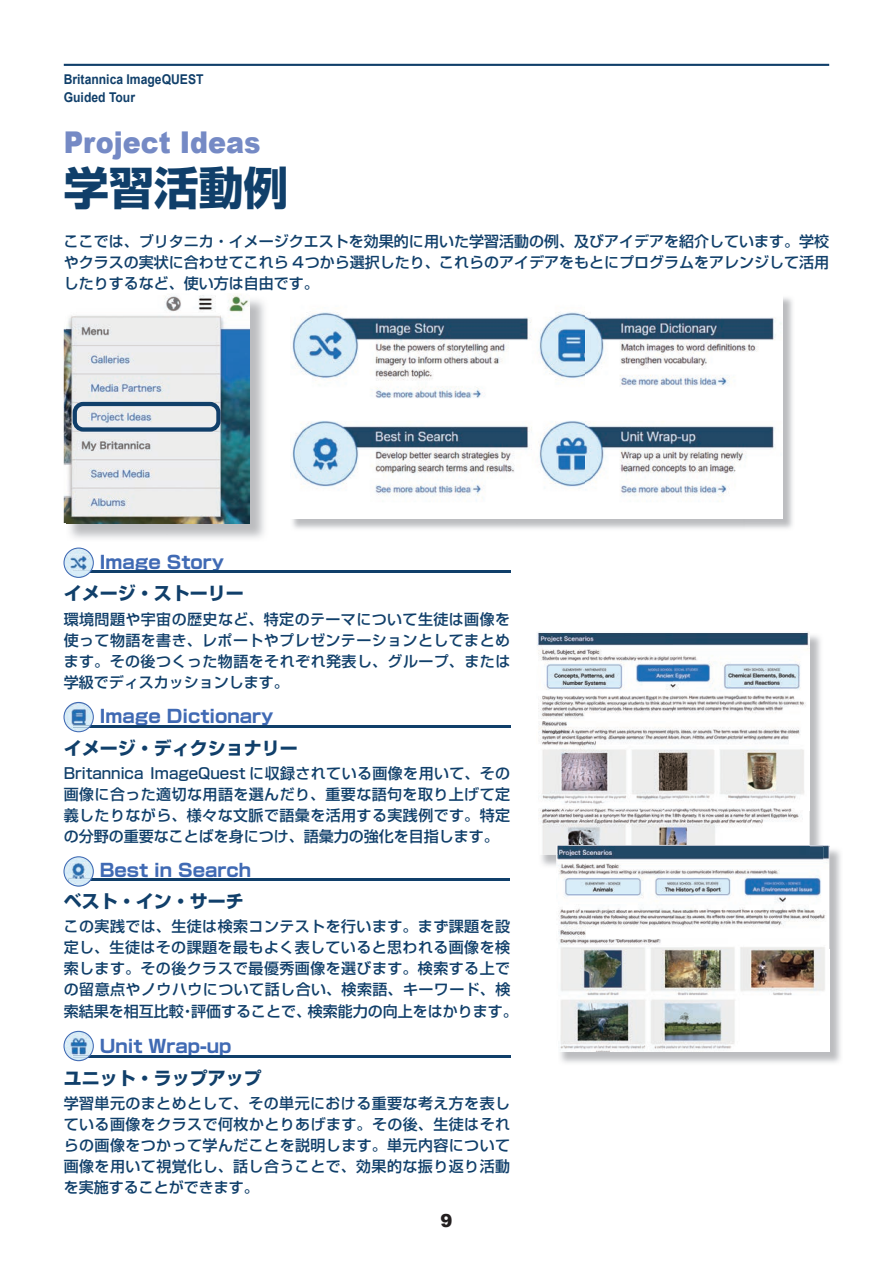
<style>
.page{position:relative;width:893px;height:1263px;background:#fff}
.page>*{position:absolute;margin:0;border:0;box-sizing:border-box;transform-origin:0 0}
.t1{font:700 45px "Shin Go Pro";color:#103f6a}
.t2{font:900 30px "Arial";color:#758ac5;scale:.9 1}
.t3{font:700 18px "Shin Go Pro";color:#406ab4}
.t4{font:700 18px "Shin Go Pro";color:#103f6a}
.t5{font:900 18px "Arial";color:#231f20}
.t6{font:500 15px/21px "Shin Go Pro";letter-spacing:.03em;color:#103f6a;text-align:justify}
.t7{font:500 15px "Shin Go Pro";color:#103f6a}
.t8{font:700 13.5px/18px "Arial";color:#103f6a;scale:.9 1}
</style>
<div class="page">
<hr style="left:64px;top:64px;width:765px;height:2px;background:#103f6a">
<img style="left:745px;top:297px;width:48px;height:232px">
<img style="left:291px;top:297px;width:492px;height:222px">
<img style="left:66px;top:300px;width:198px;height:239px">
<img style="left:66px;top:296px;width:183px;height:227px">
<div style="left:73px;top:402px;width:148px;height:30px;border:4px solid #103f6a;border-radius:9px"></div>
<img style="left:541px;top:635px;width:280px;height:231px">
<img style="left:538px;top:633px;width:271px;height:222px">
<img style="left:560px;top:847px;width:281px;height:216px">
<img style="left:558px;top:868px;width:136px;height:184px">
<svg style="left:823px;top:845px;width:6px;height:2px"></svg>
<img style="left:556px;top:845px;width:253px;height:10px">
<img style="left:694px;top:847px;width:135px;height:205px">
<img style="left:558px;top:847px;width:265px;height:21px">
<img style="left:558px;top:847px;width:251px;height:8px">
<hr style="left:73px;top:571px;width:437px;height:2px;background:#103f6a">
<img style="left:67px;top:549px;width:24px;height:28px">
<img style="left:65px;top:554px;width:28px;height:17px">
<svg style="left:73px;top:571px;width:18px;height:2px"></svg>
<div style="left:63px;top:547px;width:31px;height:31px;border:1px solid #406ab4;border-radius:50%"></div>
<hr style="left:73px;top:725px;width:437px;height:2px;background:#103f6a">
<img style="left:66px;top:702px;width:25px;height:30px">
<img style="left:64px;top:709px;width:29px;height:16px">
<svg style="left:73px;top:725px;width:18px;height:2px"></svg>
<div style="left:63px;top:702px;width:31px;height:30px;border:1px solid #406ab4;border-radius:50%"></div>
<hr style="left:73px;top:1056px;width:437px;height:2px;background:#103f6a">
<img style="left:66px;top:1031px;width:26px;height:30px">
<img style="left:64px;top:1039px;width:29px;height:17px">
<svg style="left:73px;top:1056px;width:17px;height:2px"></svg>
<div style="left:63px;top:1031px;width:31px;height:30px;border:1px solid #406ab4;border-radius:50%"></div>
<hr style="left:68px;top:879px;width:442px;height:2px;background:#103f6a">
<img style="left:65px;top:857px;width:25px;height:28px">
<img style="left:65px;top:862px;width:28px;height:15px">
<img style="left:68px;top:879px;width:23px;height:2px">
<div style="left:63px;top:856px;width:31px;height:31px;border:1px solid #406ab4;border-radius:50%"></div>
<p class="t8" style="left:64px;top:71px;width:157px">Britannica ImageQUEST<br>Guided Tour</p>
<h2 class="t2" style="left:64px;top:121px;width:220px">Project Ideas</h2>
<h1 class="t1" style="left:64px;top:153px;width:226px">学習活動例</h1>
<p class="t6" style="left:64px;top:229px;width:767px">ここでは、ブリタニカ・イメージクエストを効果的に用いた学習活動の例、及びアイデアを紹介しています。学校やクラスの実状に合わせてこれら 4つから選択したり、これらのアイデアをもとにプログラムをアレンジして活用したりするなど、使い方は自由です。</p>
<p class="t3" style="left:64px;top:547px;width:162px">　　Image Story</p>
<p class="t4" style="left:64px;top:579px;width:181px">イメージ・ストーリー</p>
<p class="t6" style="left:64px;top:606px;width:448px">環境問題や宇宙の歴史など、特定のテーマについて生徒は画像を使って物語を書き、レポートやプレゼンテーションとしてまとめます。その後つくった物語をそれぞれ発表し、グループ、または学級でディスカッションします。</p>
<p class="t3" style="left:64px;top:702px;width:211px">　　Image Dictionary</p>
<p class="t4" style="left:64px;top:733px;width:235px">イメージ・ディクショナリー</p>
<p class="t6" style="left:64px;top:761px;width:448px">Britannica ImageQuest に収録されている画像を用いて、その画像に合った適切な用語を選んだり、重要な語句を取り上げて定義したりながら、様々な文脈で語彙を活用する実践例です。特定の分野の重要なことばを身につけ、語彙力の強化を目指します。</p>
<p class="t3" style="left:64px;top:855px;width:189px">　　Best in Search</p>
<p class="t4" style="left:64px;top:887px;width:181px">ベスト・イン・サーチ</p>
<p class="t6" style="left:64px;top:914px;width:448px">この実践では、生徒は検索コンテストを行います。まず課題を設</p>
<p class="t6" style="left:64px;top:935px;width:448px">定し、生徒はその課題を最もよく表していると思われる画像を検</p>
<p class="t6" style="left:64px;top:956px;width:448px">索します。その後クラスで最優秀画像を選びます。検索する上で</p>
<p class="t6" style="left:64px;top:977px;width:448px">の留意点やノウハウについて話し合い、検索語、キーワード、検</p>
<p class="t7" style="left:308px;top:998px;width:212px">検索能力の向上をはかります。</p>
<p class="t7" style="left:64px;top:998px;width:121px">索結果を相互比較</p>
<p class="t7" style="left:191px;top:998px;width:121px">評価することで、</p>
<p class="t6" style="left:180px;top:998px;width:16px">・</p>
<p class="t3" style="left:64px;top:1032px;width:169px">　　Unit Wrap-up</p>
<p class="t4" style="left:64px;top:1064px;width:199px">ユニット・ラップアップ</p>
<p class="t6" style="left:64px;top:1091px;width:448px">学習単元のまとめとして、その単元における重要な考え方を表している画像をクラスで何枚かとりあげます。その後、生徒はそれらの画像をつかって学んだことを説明します。単元内容について画像を用いて視覚化し、話し合うことで、効果的な振り返り活動を実施することができます。</p>
<p class="t5" style="left:440px;top:1208px;width:14px">9</p>
</div>
